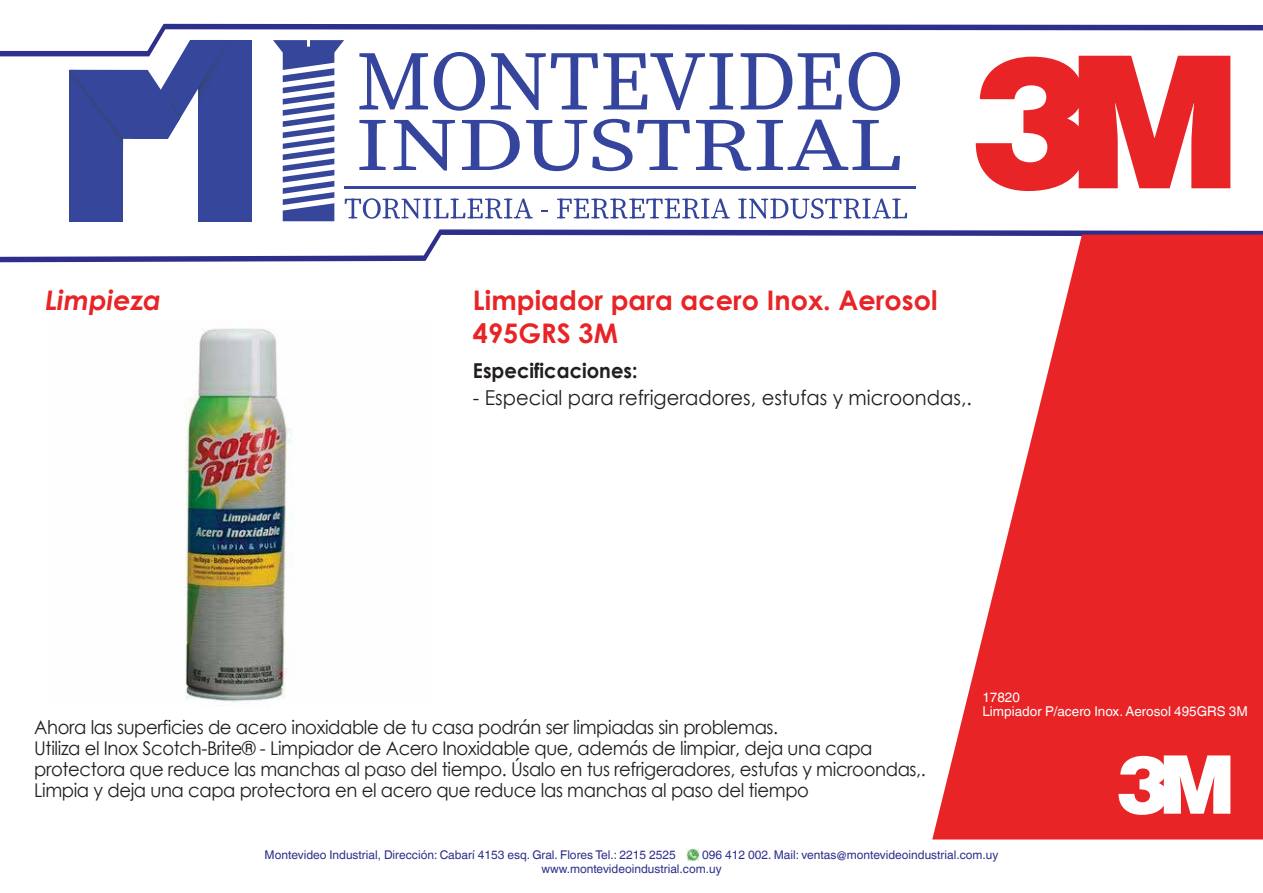
<style>
.page{position:relative;width:1263px;height:893px;background:#fff}
.page>*{position:absolute;margin:0;border:0;box-sizing:border-box;transform-origin:0 0}
.t1{font:700 27px/32.4px "Century Gothic";color:#e82426}
.t2{font:italic 700 27px "Century Gothic";color:#e82426}
.t3{font:20.55px "Century Gothic";color:#221e1f;scale:.95 1}
.t4{font:700 20.55px "Century Gothic";color:#221e1f;scale:.95 1}
.t5{font:18.9px/21px "Century Gothic";letter-spacing:-.02em;color:#221e1f;scale:.95 1}
.t6{font:13.5px/14.4px "Helvetica World";color:#fff}
.t7{font:12px/14.4px "Helvetica World";color:#2d2f8b}
</style>
<div class="page">
<svg style="left:0;top:229px;width:1263px;height:33px"></svg>
<svg style="left:932px;top:235px;width:331px;height:604px;fill:#e82426"></svg>
<svg style="left:1118px;top:755px;width:112px;height:60px"></svg>
<img style="left:185px;top:328px;width:108px;height:378px">
<svg style="left:687px;top:848px;width:13px;height:13px"></svg>
<svg style="left:0;top:24px;width:1263px;height:197px"></svg>
<h1 class="t2" style="left:45px;top:280px;width:117px">Limpieza</h1>
<h1 class="t1" style="left:473px;top:283px;width:466px">Limpiador para acero Inox. Aerosol<br>495GRS 3M</h1>
<p class="t4" style="left:473px;top:354px;width:175px">Especificaciones:</p>
<p class="t3" style="left:473px;top:383px;width:527px">- Especial para refrigeradores, estufas y microondas,.</p>
<p class="t5" style="left:34px;top:716px;width:940px">Ahora las superficies de acero inoxidable de tu casa podrán ser limpiadas sin problemas.<br>Utiliza el Inox Scotch-Brite® - Limpiador de Acero Inoxidable que, además de limpiar, deja una capa protectora que reduce las manchas al paso del tiempo. Úsalo en tus refrigeradores, estufas y microondas,.<br>Limpia y deja una capa protectora en el acero que reduce las manchas al paso del tiempo</p>
<p class="t6" style="left:982px;top:690px;width:267px">17820<br>Limpiador P/acero Inox. Aerosol 495GRS 3M</p>
<p class="t7" style="left:265px;top:848px;width:413px">Montevideo Industrial, Dirección: Cabarí 4153 esq. Gral. Flores Tel.: 2215 2525</p>
<p class="t7" style="left:541px;top:848px;width:459px;text-indent:161px">096 412 002. Mail: ventas@montevideoindustrial.com.uy www.montevideoindustrial.com.uy</p>
</div>
